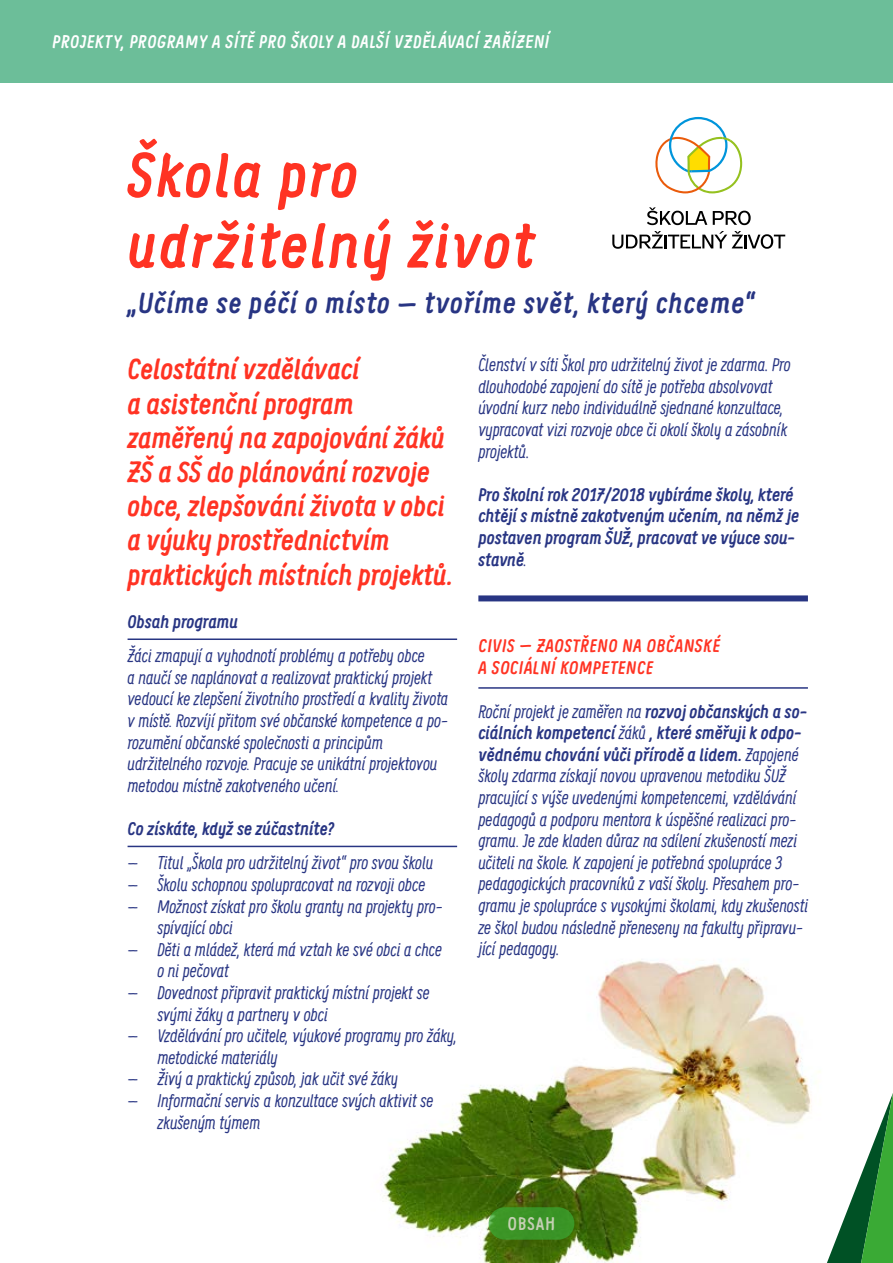
<style>
.page{position:relative;width:893px;height:1263px;background:#fff}
.page>*{position:absolute;margin:0;border:0;box-sizing:border-box;transform-origin:0 0}
.t1{font:italic 700 61.5px/70.8px "Supernettcn";letter-spacing:.04em;color:#ff3323}
.t2{font:italic 700 28.5px/34.2px "Supernettcn";color:#ff3323}
.t3{font:italic 700 28.5px "Supernettcn";letter-spacing:.04em;color:#283583}
.t4{font:italic 18px/21.6px "Supernettcn";color:#283583}
.t5{font:italic 700 18px/21.6px "Supernettcn";color:#283583}
.t6{font:italic 700 18px "Supernettcn";letter-spacing:.04em;color:#fff}
.t7{font:italic 700 18px/22px "Supernettcn";letter-spacing:.04em;color:#ff3323}
.t8{font:700 18px "Supernettcn";letter-spacing:.06em;color:#fff}
.s1{font-weight:400}
.s2{font-weight:700}
</style>
<div class="page">
<img style="left:384px;top:960px;width:436px;height:303px">
<svg style="left:827px;top:1093px;width:66px;height:170px"></svg>
<div style="left:489px;top:1207px;width:85px;height:33px;background:#3a9426;border-radius:16px"></div>
<hr style="left:128px;top:638px;width:329px;height:2px;background:#283583">
<hr style="left:128px;top:846px;width:329px;height:1px;background:#283583">
<div style="left:478px;top:595px;width:330px;height:6px;background:#283583"></div>
<hr style="left:478px;top:687px;width:330px;height:2px;background:#283583">
<svg style="left:647px;top:207px;width:60px;height:18px"></svg>
<svg style="left:713px;top:211px;width:38px;height:14px"></svg>
<svg style="left:612px;top:231px;width:173px;height:18px"></svg>
<svg style="left:655px;top:117px;width:87px;height:76px"></svg>
<div style="left:0;top:0;width:893px;height:82px;background:#6cbe99"></div>
<p class="t6" style="left:52px;top:30px;width:498px">PROJEKTY, PROGRAMY A SÍTĚ PRO ŠKOLY A DALŠÍ VZDĚLÁVACÍ ZAŘÍZENÍ</p>
<h1 class="t1" style="left:128px;top:139px;width:408px">Škola pro udržitelný život</h1>
<h2 class="t3" style="left:128px;top:284px;width:628px">„Učíme se péčí o místo – tvoříme svět, který chceme“</h2>
<h2 class="t2" style="left:128px;top:352px;width:327px">Celostátní vzdělávací<br>a asistenční program zaměřený na zapojování žáků<br>ZŠ a SŠ do plánování rozvoje obce, zlepšování života v obci a výuky prostřednictvím praktických místních projektů.</h2>
<p class="t5" style="left:128px;top:610px;width:112px">Obsah programu</p>
<p class="t4" style="left:128px;top:644px;width:322px">Žáci zmapují a vyhodnotí problémy a potřeby obce<br>a naučí se naplánovat a realizovat praktický projekt vedoucí ke zlepšení životního prostředí a kvality života v místě. Rozvíjí přitom své občanské kompetence a po&shy;rozumění občanské společnosti a principům udržitelného rozvoje. Pracuje se unikátní projektovou metodou místně zakotveného učení.</p>
<p class="t5" style="left:128px;top:818px;width:208px">Co získáte, když se zúčastníte?</p>
<p class="t4" style="left:128px;top:852px;width:307px">– Titul „Škola pro udržitelný život“ pro svou školu</p>
<p class="t4" style="left:128px;top:873px;width:299px">– Školu schopnou spolupracovat na rozvoji obce</p>
<p class="t4" style="left:157px;top:895px;width:287px;text-indent:-30px">– Možnost získat pro školu granty na projekty pro&shy;spívající obci</p>
<p class="t4" style="left:157px;top:938px;width:286px;text-indent:-30px">– Děti a mládež, která má vztah ke své obci a chce o ni pečovat</p>
<p class="t4" style="left:157px;top:981px;width:274px;text-indent:-30px">– Dovednost připravit praktický místní projekt se svými žáky a partnery v obci</p>
<p class="t4" style="left:157px;top:1024px;width:301px;text-indent:-30px">– Vzdělávání pro učitele, výukové programy pro žáky, metodické materiály</p>
<p class="t4" style="left:128px;top:1068px;width:272px">– Živý a praktický způsob, jak učit své žáky</p>
<p class="t4" style="left:157px;top:1089px;width:278px;text-indent:-30px">– Informační servis a konzultace svých aktivit se zkušeným týmem</p>
<p class="t4" style="left:478px;top:354px;width:314px">Členství v síti Škol pro udržitelný život je zdarma. Pro dlouhodobé zapojení do sítě je potřeba absolvovat úvodní kurz nebo individuálně sjednané konzultace, vypracovat vizi rozvoje obce či okolí školy a zásobník projektů.</p>
<p class="t5" style="left:478px;top:483px;width:322px">Pro školní rok 2017/2018 vybíráme školy, které chtějí s místně zakotveným učením, na němž je postaven program ŠUŽ, pracovat ve výuce sou&shy;stavně<span class="s1">.</span></p>
<p class="t7" style="left:478px;top:635px;width:244px">CIVIS – ZAOSTŘENO NA OBČANSKÉ<br>A SOCIÁLNÍ KOMPETENCE</p>
<p class="t4" style="left:478px;top:700px;width:331px">Roční projekt je zaměřen na <span class="s2">rozvoj občanských a so&shy;ciálních kompetencí</span> žáků <span class="s2">, které směřuji k odpo&shy;vědnému chování vůči přírodě a lidem.</span> Zapojené školy zdarma získají novou upravenou metodiku ŠUŽ pracující s výše uvedenými kompetencemi, vzdělávání pedagogů a podporu mentora k úspěšné realizaci pro&shy;gramu. Je zde kladen důraz na sdílení zkušeností mezi učiteli na škole. K zapojení je potřebná spolupráce 3 pedagogických pracovníků z vaší školy. Přesahem pro&shy;gramu je spolupráce s vysokými školami, kdy zkušenosti ze škol budou následně přeneseny na fakulty připravu&shy;jící pedagogy.</p>
<p class="t8" style="left:508px;top:1212px;width:49px">OBSAH</p>
</div>
